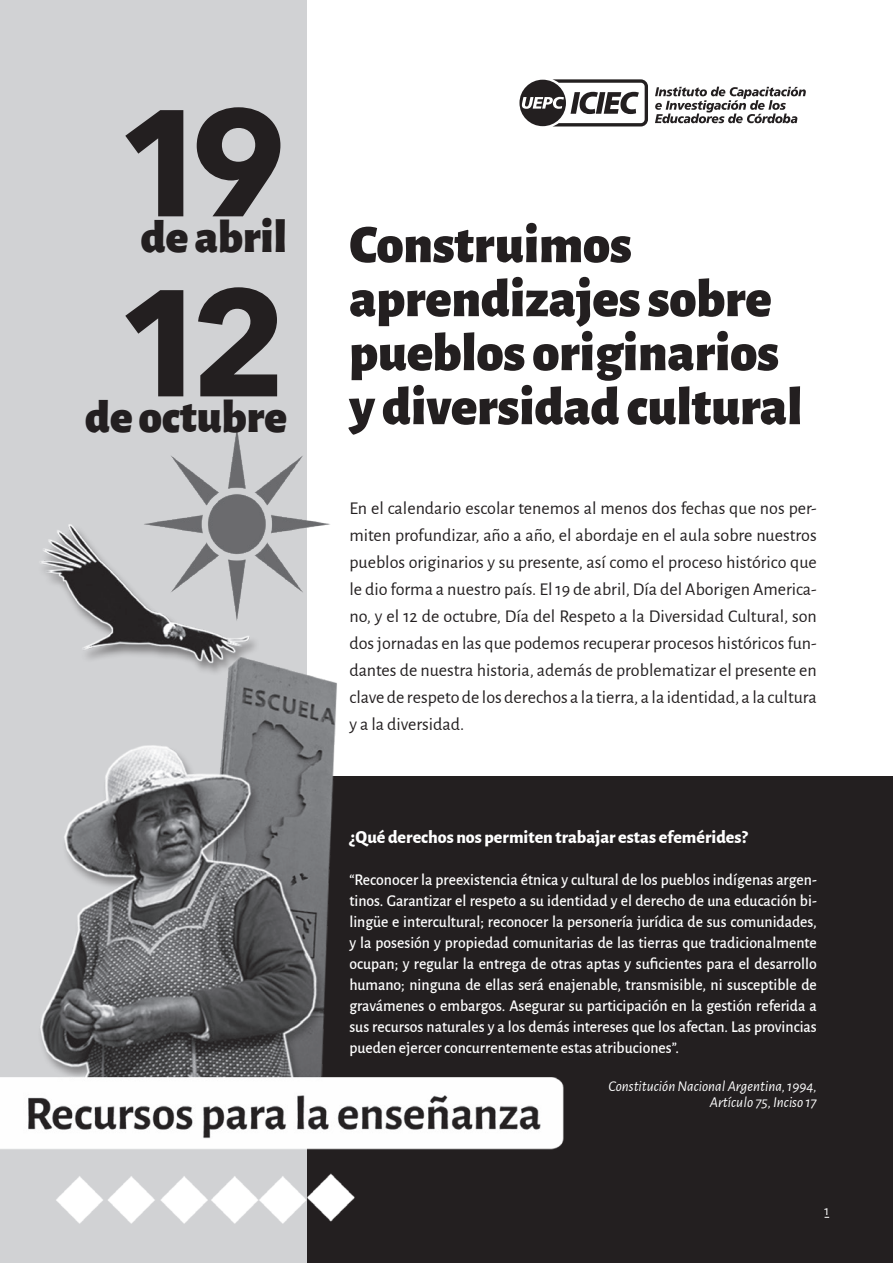
<style>
.page{position:relative;width:893px;height:1263px;background:#fff}
.page>*{position:absolute;margin:0;border:0;box-sizing:border-box;transform-origin:0 0}
.t1{font:700 150px "Avenir Next LT Pro";color:#231f20}
.t2{font:900 54px/54px "Alegreya Sans";color:#231f20}
.t3{font:900 46.65px "Alegreya Sans";color:#231f20}
.t4{font:18px/27px "Alegreya Sans";color:#231f20;text-align:justify}
.t5{font:800 18px "Alegreya Sans";color:#fff}
.t6{font:500 16.5px/21px "Alegreya Sans";color:#fff;text-align:justify;scale:.95 1}
.t7{font:italic 15px/16.5px "Alegreya Sans";color:#fff;text-align:right}
.t8{font:13.5px "Alegreya Sans";color:#fff}
</style>
<div class="page">
<img style="left:0;top:0;width:893px;height:1263px">
<svg style="left:519px;top:79px;width:129px;height:47px"></svg>
<svg style="left:655px;top:87px;width:151px;height:36px"></svg>
<h1 class="t1" style="left:116px;top:72px;width:173px">19</h1>
<h3 class="t3" style="left:141px;top:200px;width:148px">de abril</h3>
<h1 class="t1" style="left:116px;top:252px;width:173px">12</h1>
<h3 class="t3" style="left:85px;top:380px;width:203px">de octubre</h3>
<h2 class="t2" style="left:349px;top:213px;width:454px">Construimos aprendizajes sobre pueblos originarios y diversidad cultural</h2>
<p class="t4" style="left:349px;top:493px;width:469px">En el calendario escolar tenemos al menos dos fechas que nos per&shy;miten profundizar, año a año, el abordaje en el aula sobre nuestros pueblos originarios y su presente, así como el proceso histórico que le dio forma a nuestro país. El 19 de abril, Día del Aborigen America&shy;no, y el 12 de octubre, Día del Respeto a la Diversidad Cultural, son dos jornadas en las que podemos recuperar procesos históricos fun&shy;dantes de nuestra historia, además de problematizar el presente en clave de respeto de los derechos a la tierra, a la identidad, a la cultura y a la diversidad.</p>
<p class="t5" style="left:349px;top:824px;width:400px">¿Qué derechos nos permiten trabajar estas efemérides?</p>
<p class="t6" style="left:349px;top:868px;width:494px">“Reconocer la preexistencia étnica y cultural de los pueblos indígenas argen&shy;tinos. Garantizar el respeto a su identidad y el derecho de una educación bi&shy;lingüe e intercultural; reconocer la personería jurídica de sus comunidades, y la posesión y propiedad comunitarias de las tierras que tradicionalmente ocupan; y regular la entrega de otras aptas y suficientes para el desarrollo humano; ninguna de ellas será enajenable, transmisible, ni susceptible de gravámenes o embargos. Asegurar su participación en la gestión referida a sus recursos naturales y a los demás intereses que los afectan. Las provincias pueden ejercer concurrentemente estas atribuciones”.</p>
<p class="t7" style="left:608px;top:1077px;width:210px">Constitución Nacional Argentina, 1994,<br>Artículo 75, Inciso 17</p>
<p class="t8" style="left:824px;top:1201px;width:6px">1</p>
</div>
